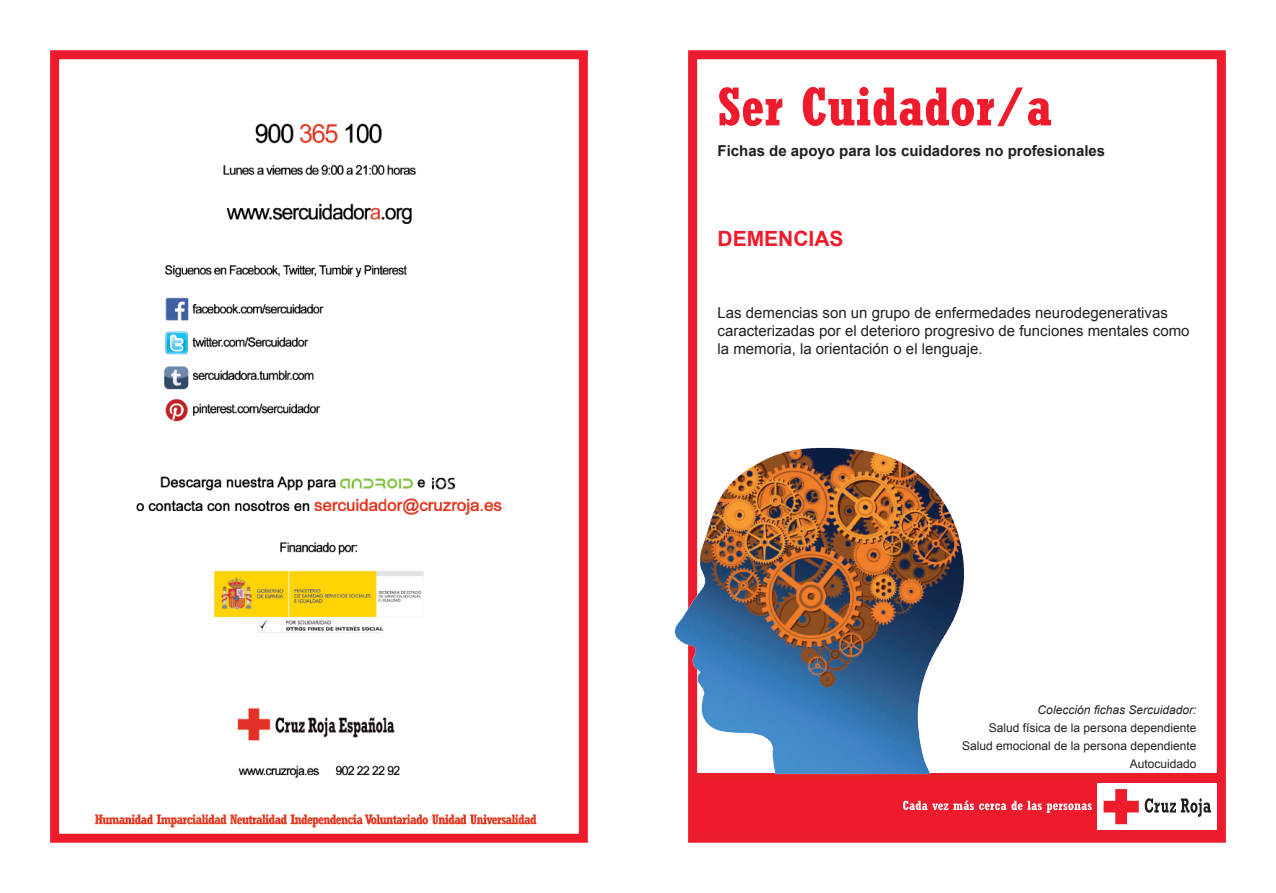
<style>
.page{position:relative;width:1276px;height:893px;background:#fff}
.page>*{position:absolute;margin:0;border:0;box-sizing:border-box;transform-origin:0 0}
.t1{font:700 condensed 54px "Rockwell";color:#ee1b2c}
.t2{font:700 21px "Arial";color:#ee1b2c}
.t3{font:15px/18px "Arial";color:#231f20}
.t4{font:700 15px "Arial";color:#231f20}
.t5{font:12px/18px "Arial";color:#231f20;text-align:right}
.t6{font:italic 12px "Arial";color:#231f20}
</style>
<div class="page">
<div style="left:690px;top:774px;width:529px;height:65px;background:#e91f29"></div>
<div style="left:688px;top:50px;width:537px;height:793px;border:9px solid #ee1b2c"></div>
<div style="left:692px;top:780px;width:527px;height:53px;background:#ee1b2c"></div>
<div style="left:1097px;top:783px;width:120px;height:47px;background:#fff"></div>
<svg style="left:1144px;top:798px;width:67px;height:19px"></svg>
<svg style="left:1103px;top:789px;width:35px;height:35px"></svg>
<svg style="left:903px;top:801px;width:188px;height:12px"></svg>
<img style="left:94px;top:123px;width:443px;height:705px">
<div style="left:50px;top:50px;width:538px;height:793px;border:9px solid #ee1b2c"></div>
<img style="left:675px;top:419px;width:300px;height:365px">
<h1 class="t1" style="left:717px;top:75px;width:336px">Ser Cuidador/a</h1>
<p class="t4" style="left:717px;top:141px;width:389px">Fichas de apoyo para los cuidadores no profesionales</p>
<h2 class="t2" style="left:717px;top:225px;width:127px">DEMENCIAS</h2>
<p class="t3" style="left:717px;top:304px;width:473px">Las demencias son un grupo de enfermedades neurodegenerativas caracterizadas por el deterioro progresivo de funciones mentales como la memoria, la orientación o el lenguaje.</p>
<p class="t6" style="left:1037px;top:702px;width:160px">Colección fichas Sercuidador:</p>
<p class="t5" style="left:962px;top:719px;width:236px">Salud física de la persona dependiente<br>Salud emocional de la persona dependiente<br>Autocuidado</p>
</div>
